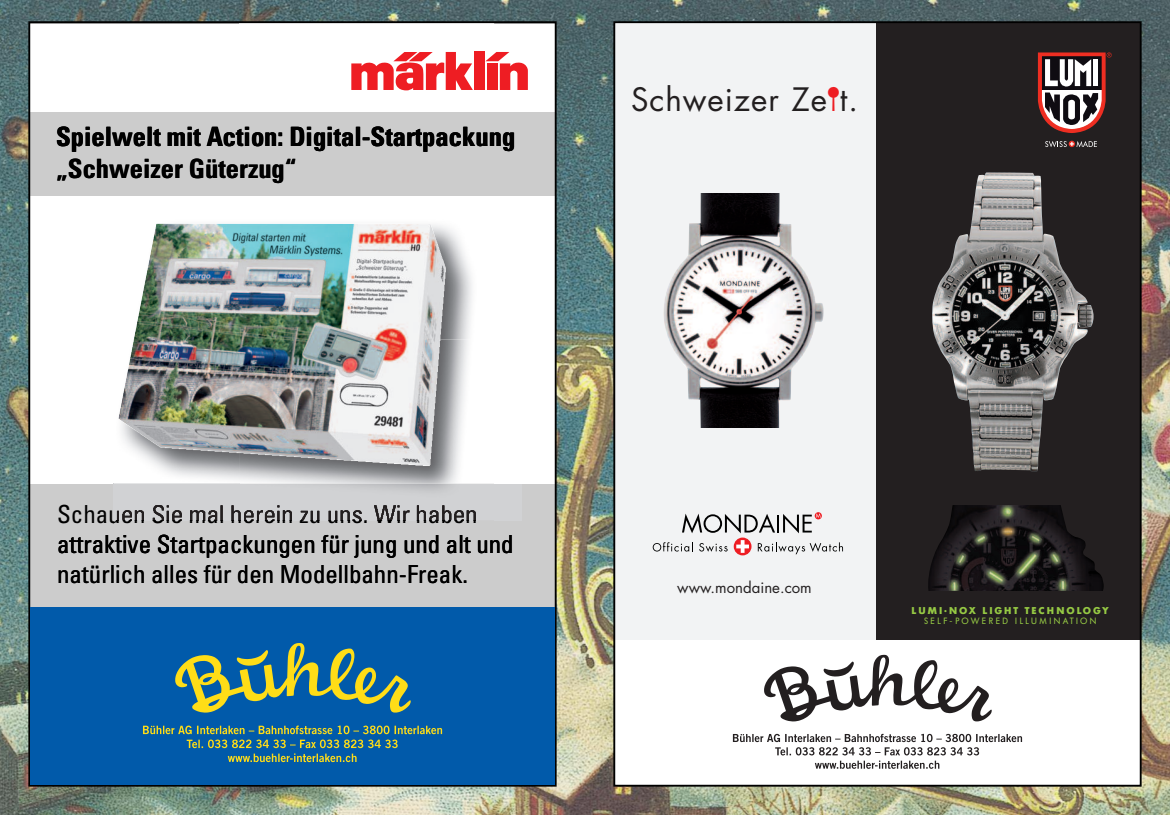
<style>
.page{position:relative;width:1170px;height:815px;background:#fff}
.page>*{position:absolute;margin:0;border:0;box-sizing:border-box;transform-origin:0 0}
.t1{font:31.38px "Futura";letter-spacing:.03em;color:#231f20}
.t2{font:700 condensed 26.5px "Univers";color:#000}
.t3{font:condensed 24.88px "Univers";color:#000}
.t4{font:15.12px "Futura";color:#231f20}
.t5{font:700 9.75px "Futura BQ";letter-spacing:.2em;color:#96c944}
.t6{font:9px "Futura BQ";letter-spacing:.25em;color:#96c944}
.s1{font-family:"Futura Mondaine";color:#ee1e24}
</style>
<div class="page">
<img style="left:0;top:0;width:1169px;height:815px">
<div style="left:29px;top:22px;width:526px;height:764px;background:#fff"></div>
<div style="left:473px;top:52px;width:11px;height:38px;background:#ee1d23"></div>
<svg style="left:485px;top:52px;width:43px;height:38px"></svg>
<svg style="left:351px;top:52px;width:122px;height:38px"></svg>
<div style="left:30px;top:113px;width:524px;height:83px;background:#ccc"></div>
<div style="left:30px;top:484px;width:524px;height:124px;background:#ccc"></div>
<img style="left:124px;top:340px;width:115px;height:50px">
<hr style="left:557px;top:23px;width:1px;height:62px;background:#000">
<img style="left:133px;top:223px;width:339px;height:117px">
<img style="left:114px;top:390px;width:125px;height:130px">
<img style="left:239px;top:340px;width:255px;height:180px">
<hr style="left:30px;top:787px;width:209px;height:1px;background:#000">
<hr style="left:494px;top:787px;width:60px;height:1px;background:#000">
<hr style="left:557px;top:608px;width:1px;height:177px;background:#000">
<div style="left:30px;top:608px;width:525px;height:177px;background:#015aaa"></div>
<svg style="left:175px;top:643px;width:236px;height:70px"></svg>
<svg style="left:187px;top:740px;width:210px;height:22px"></svg>
<svg style="left:143px;top:726px;width:299px;height:8px"></svg>
<svg style="left:616px;top:24px;width:522px;height:760px"></svg>
<div style="left:617px;top:646px;width:520px;height:137px;background:#fff"></div>
<svg style="left:764px;top:655px;width:227px;height:66px"></svg>
<svg style="left:815px;top:761px;width:124px;height:8px"></svg>
<svg style="left:732px;top:734px;width:289px;height:21px"></svg>
<p class="t2" style="left:56px;top:127px;width:460px">Spielwelt mit Action: Digital-Startpackung</p>
<p class="t2" style="left:56px;top:159px;width:242px">„Schweizer Güterzug“</p>
<p class="t1" style="left:631px;top:85px;width:228px">Schweizer Ze<span class="s1">=</span>t.</p>
<p class="t3" style="left:57px;top:505px;width:422px">Schauen Sie mal herein zu uns. Wir haben</p>
<p class="t3" style="left:57px;top:535px;width:458px">attraktive Startpackungen für jung und alt und</p>
<p class="t3" style="left:57px;top:565px;width:412px">natürlich alles für den Modellbahn-Freak.</p>
<p class="t4" style="left:677px;top:580px;width:136px">www.mondaine.com</p>
<p class="t5" style="left:911px;top:606px;width:199px">LUMI.NOX LIGHT TECHNOLOGY</p>
<p class="t6" style="left:924px;top:616px;width:174px">SELF-POWERED ILLUMINATION</p>
</div>
